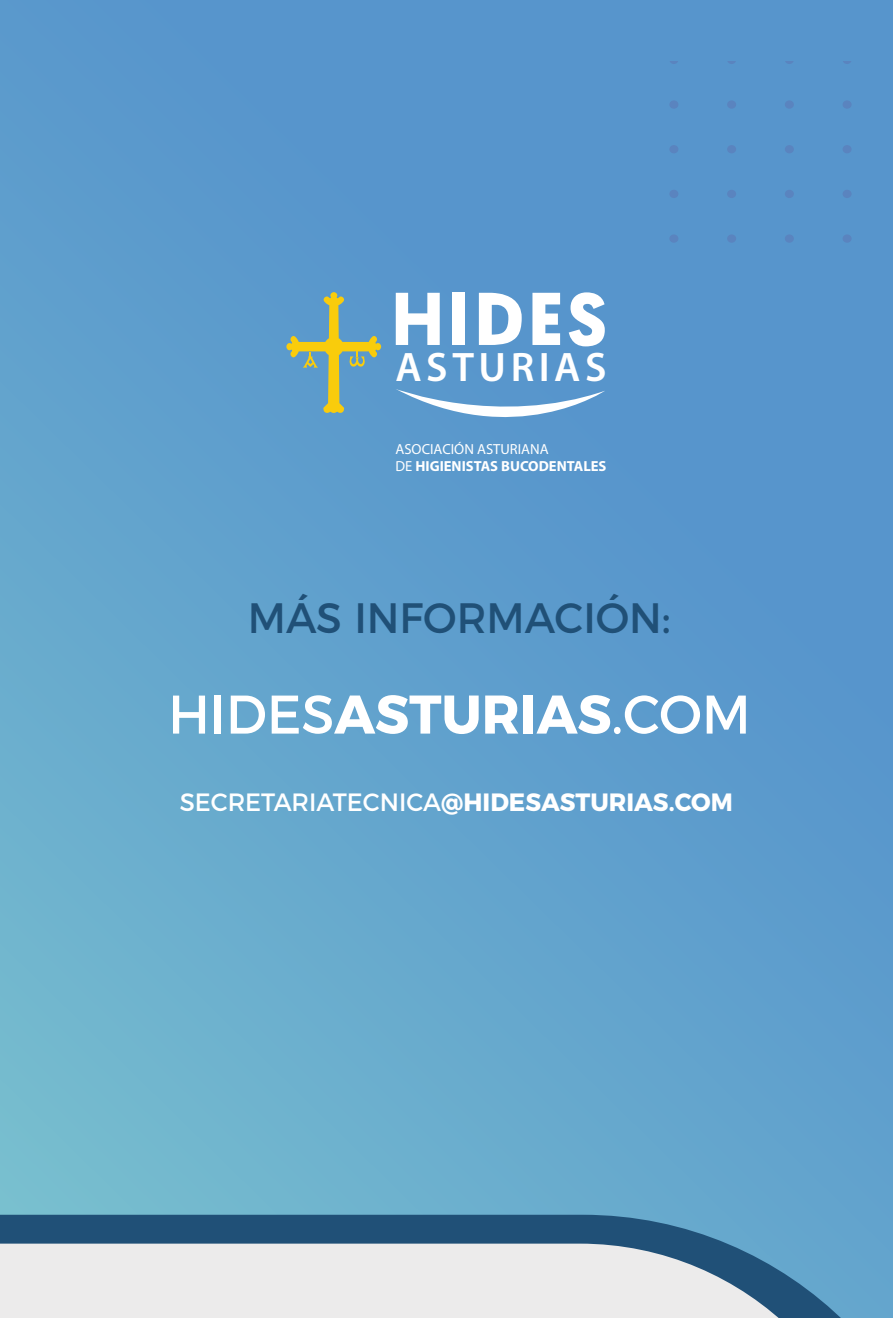
<style>
.page{position:relative;width:893px;height:1318px;background:#fff}
.page>*{position:absolute;margin:0;border:0;box-sizing:border-box;transform-origin:0 0}
.t1{font:54.3px "Montserrat";color:#fff}
.t2{font:42.45px "Montserrat";color:#205077}
.t3{font:600 41.4px "Myriad Pro";letter-spacing:.11em;color:#fff}
.t4{font:700 25.05px "Montserrat";color:#fff}
.t5{font:700 14.55px/17.5px "Myriad Pro";color:#fff}
.s1{font-weight:400}
.s2{font-weight:700}
</style>
<div class="page">
<div style="left:0;top:0;width:893px;height:1318px;background:linear-gradient(to bottom,#5492cc,#6db0ce)"></div>
<svg style="left:0;top:1215px;width:893px;height:103px;background:#33678e"></svg>
<svg style="left:0;top:1244px;width:883px;height:74px;background:#ccd6de"></svg>
<svg style="left:669px;top:62px;width:9px;height:2px"></svg>
<svg style="left:727px;top:62px;width:9px;height:2px"></svg>
<svg style="left:785px;top:62px;width:9px;height:2px"></svg>
<svg style="left:843px;top:62px;width:9px;height:2px"></svg>
<div style="left:669px;top:100px;width:9px;height:9px;background:#5a84bf;border-radius:50%"></div>
<div style="left:727px;top:100px;width:9px;height:9px;background:#5a84bf;border-radius:50%"></div>
<div style="left:785px;top:100px;width:9px;height:9px;background:#5a84bf;border-radius:50%"></div>
<div style="left:843px;top:100px;width:9px;height:9px;background:#5a84bf;border-radius:50%"></div>
<div style="left:669px;top:145px;width:9px;height:8px;background:#5a84bf;border-radius:50%"></div>
<div style="left:727px;top:145px;width:9px;height:8px;background:#5a84bf;border-radius:50%"></div>
<div style="left:785px;top:145px;width:9px;height:8px;background:#5a84bf;border-radius:50%"></div>
<div style="left:843px;top:145px;width:9px;height:8px;background:#5a84bf;border-radius:50%"></div>
<div style="left:669px;top:190px;width:9px;height:8px;background:#5a84bf;border-radius:50%"></div>
<div style="left:727px;top:190px;width:9px;height:8px;background:#5a84bf;border-radius:50%"></div>
<div style="left:785px;top:190px;width:9px;height:8px;background:#5a84bf;border-radius:50%"></div>
<div style="left:843px;top:190px;width:9px;height:8px;background:#5a84bf;border-radius:50%"></div>
<div style="left:669px;top:234px;width:9px;height:9px;background:#5a84bf;border-radius:50%"></div>
<div style="left:727px;top:234px;width:9px;height:9px;background:#5a84bf;border-radius:50%"></div>
<div style="left:785px;top:234px;width:9px;height:9px;background:#5a84bf;border-radius:50%"></div>
<div style="left:843px;top:234px;width:9px;height:9px;background:#5a84bf;border-radius:50%"></div>
<svg style="left:286px;top:292px;width:95px;height:122px;background:#7ba3a3"></svg>
<svg style="left:396px;top:293px;width:44px;height:52px"></svg>
<div style="left:452px;top:293px;width:13px;height:52px;background:#fff"></div>
<svg style="left:479px;top:293px;width:43px;height:52px"></svg>
<svg style="left:532px;top:293px;width:28px;height:52px"></svg>
<svg style="left:569px;top:292px;width:36px;height:54px"></svg>
<svg style="left:395px;top:389px;width:210px;height:62px;background:#6ba2d1"></svg>
<h3 class="t3" style="left:395px;top:340px;width:213px">ASTURIAS</h3>
<p class="t5" style="left:395px;top:439px;width:213px"><span class="s1">ASOCIACIÓN ASTURIANA<br>DE</span> HIGIENISTAS BUCODENTALES</p>
<h2 class="t2" style="left:248px;top:584px;width:425px">MÁS INFORMACIÓN:</h2>
<h1 class="t1" style="left:168px;top:671px;width:584px">HIDES<span class="s2">ASTURIAS</span>.COM</h1>
<h3 class="t4" style="left:180px;top:782px;width:555px"><span class="s1">SECRETARIATECNICA</span>@HIDESASTURIAS.COM</h3>
</div>
